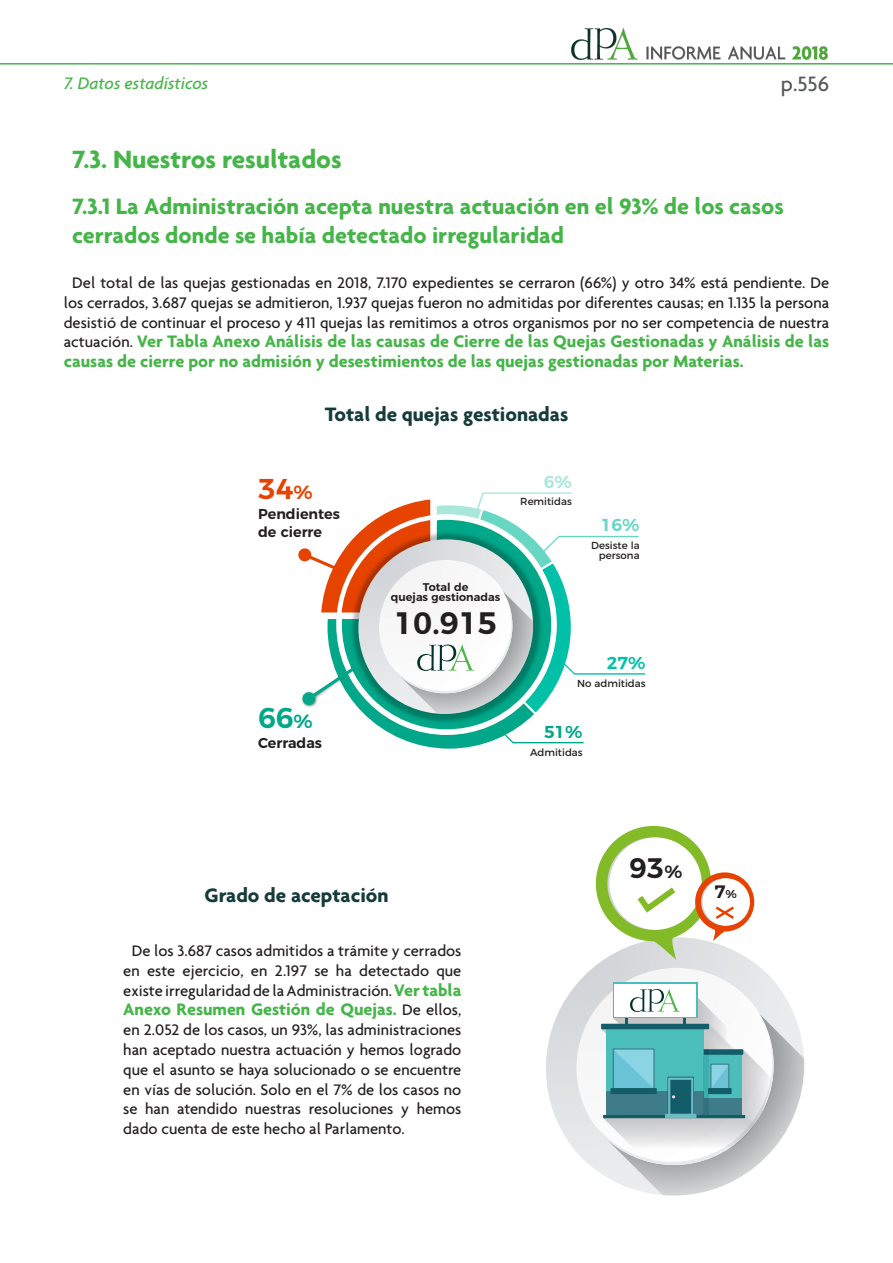
<style>
.page{position:relative;width:893px;height:1263px;background:#fff}
.page>*{position:absolute;margin:0;border:0;box-sizing:border-box;transform-origin:0 0}
.t1{font:600 30.9px "Montserrat";color:#231f20}
.t2{font:600 28.65px "Montserrat";color:#e74300}
.t3{font:600 28.65px "Montserrat";color:#00a788}
.t4{font:600 28.2px "Montserrat";color:#231f20}
.Título_1_1_1{font:700 27px "Agenda";color:#46b549}
.Título_1_1_1-2{font:700 24px/28.8px "Agenda";color:#46b549}
.t5{font:500 22.5px "Agenda";color:#57585a}
.Parrafo{font:700 21px "Agenda";color:#153b3a}
.Parrafo-2{font:700 18px/19.5px "Agenda";color:#46b549}
.t6{font:italic 500 18px "Agenda";color:#46b549}
.t7{font:600 18px "Montserrat";color:#231f20}
.t8{font:600 17.25px "Montserrat";color:#00a788}
.t9{font:600 17.25px "Montserrat";color:#00c1a7}
.t10{font:600 17.25px "Montserrat";color:#67d7c4}
.t11{font:600 17.25px "Montserrat";color:#a9e7da}
.Parrafo-3{font:500 16.5px/19.8px "Agenda";color:#231f20;text-align:center}
.t12{font:600 14.4px/17.2px "Montserrat";color:#231f20}
.t13{font:600 11.25px/10.2px "Montserrat";color:#231f20;text-align:center}
.t14{font:10.2px/10.2px "Montserrat";color:#231f20;text-align:right}
.s1{font-weight:500;font-size:16.5px;color:#231f20}
.s2{font-size:19.05px}
.s3{font-weight:700;font-size:18px;color:#46b549}
.s4{font-size:17.85px}
.s5{font-size:11.4px}
</style>
<div class="page">
<img style="left:572px;top:29px;width:255px;height:30px">
<hr style="left:0;top:63px;width:893px;height:2px;background:#46b549">
<svg style="left:298px;top:492px;width:347px;height:257px"></svg>
<svg style="left:546px;top:960px;width:214px;height:191px"></svg>
<svg style="left:576px;top:968px;width:228px;height:227px"></svg>
<svg style="left:596px;top:826px;width:158px;height:134px"></svg>
<p class="t6" style="left:64px;top:72px;width:146px">7. Datos estadísticos</p>
<h3 class="t5" style="left:781px;top:70px;width:50px">p.556</h3>
<p class="Título_1_1_1" style="left:72px;top:143px;width:271px">7.3. Nuestros resultados</p>
<p class="Título_1_1_1-2" style="left:72px;top:191px;width:713px">7.3.1 La Administración acepta nuestra actuación en el 93% de los casos cerrados donde se había detectado irregularidad</p>
<p class="Parrafo-3" style="left:64px;top:272px;width:767px">Del total de las quejas gestionadas en 2018, 7.170 expedientes se cerraron (66%) y otro 34% está pendiente. De los cerrados, 3.687 quejas se admitieron, 1.937 quejas fueron no admitidas por diferentes causas; en 1.135 la persona desistió de continuar el proceso y 411 quejas las remitimos a otros organismos por no ser competencia de nuestra</p>
<p class="Parrafo-2" style="left:64px;top:331px;width:767px"><span class="s1">actuación.</span> Ver Tabla Anexo Análisis de las causas de Cierre de las Quejas Gestionadas y Análisis de las causas de cierre por no admisión y desestimientos de las quejas gestionadas por Materias.</p>
<p class="Parrafo" style="left:325px;top:401px;width:245px">Total de quejas gestionadas</p>
<p class="t2" style="left:258px;top:465px;width:56px">34<span class="s2">%</span></p>
<p class="t12" style="left:258px;top:504px;width:83px">Pendientes de cierre</p>
<p class="t3" style="left:258px;top:694px;width:56px">66<span class="s2">%</span></p>
<p class="t12" style="left:258px;top:733px;width:66px">Cerradas</p>
<p class="t13" style="left:391px;top:581px;width:111px">Total de<br>quejas gestionadas</p>
<p class="t1" style="left:394px;top:597px;width:104px">10.915</p>
<p class="t11" style="left:544px;top:468px;width:30px">6%</p>
<p class="t14" style="left:520px;top:496px;width:53px">Remitidas</p>
<p class="t10" style="left:601px;top:511px;width:40px">16%</p>
<p class="t14" style="left:591px;top:539px;width:50px">Desiste la persona</p>
<p class="t9" style="left:607px;top:649px;width:40px">27%</p>
<p class="t14" style="left:577px;top:677px;width:70px">No admitidas</p>
<p class="t8" style="left:544px;top:718px;width:40px">51%</p>
<p class="t14" style="left:530px;top:746px;width:54px">Admitidas</p>
<p class="Parrafo" style="left:205px;top:882px;width:186px">Grado de aceptación</p>
<p class="Parrafo-3" style="left:123px;top:940px;width:340px">De los 3.687 casos admitidos a trámite y cerrados en este ejercicio, en 2.197 se ha detectado que existe irregularidad de la Administración. <span class="s3">Ver tabla</span></p>
<p class="Parrafo-2" style="left:123px;top:999px;width:340px">Anexo Resumen Gestión de Quejas. <span class="s1">De ellos,</span></p>
<p class="Parrafo-3" style="left:123px;top:1019px;width:340px;text-align:justify">en 2.052 de los casos, un 93%, las administraciones han aceptado nuestra actuación y hemos logrado que el asunto se haya solucionado o se encuentre en vías de solución. Solo en el 7% de los casos no se han atendido nuestras resoluciones y hemos dado cuenta de este hecho al Parlamento.</p>
<p class="t4" style="left:630px;top:845px;width:54px">93<span class="s4">%</span></p>
<p class="t7" style="left:714px;top:877px;width:24px">7<span class="s5">%</span></p>
</div>
